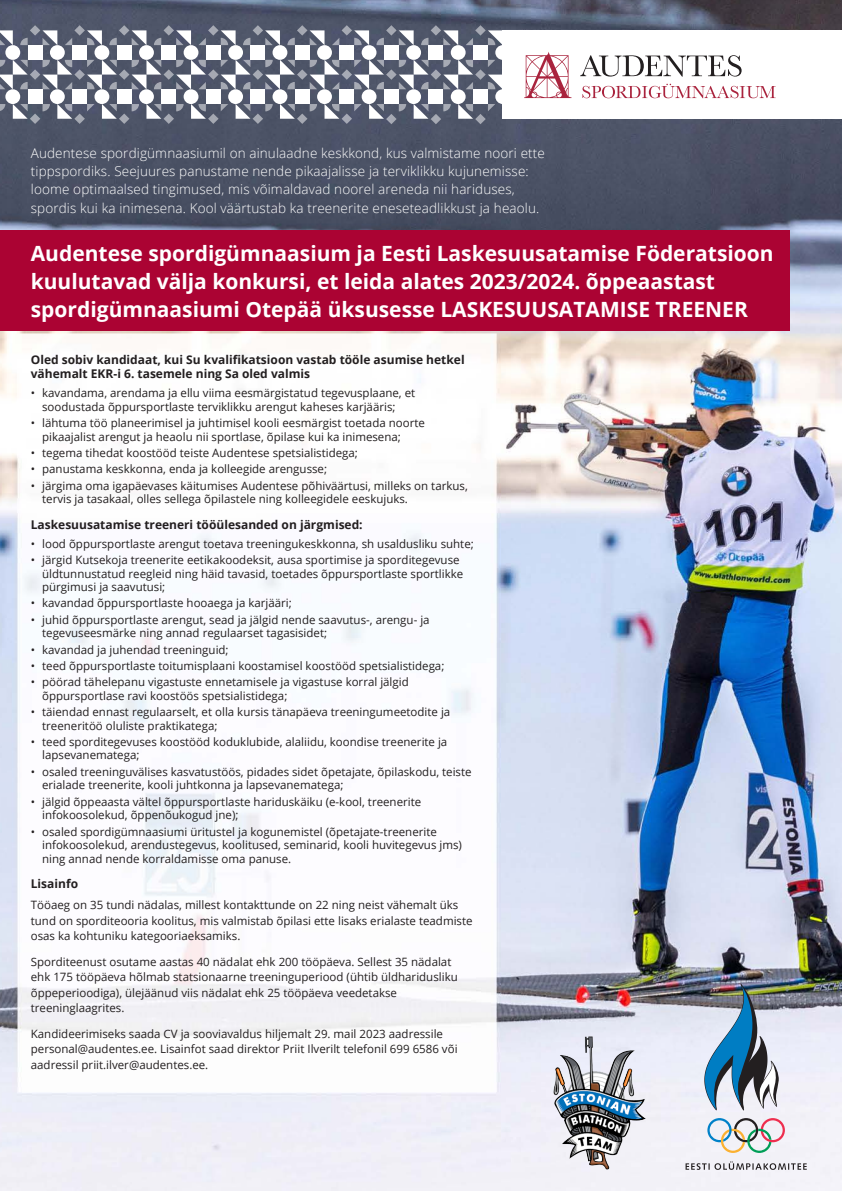
<style>
.page{position:relative;width:842px;height:1191px;background:#fff}
.page>*{position:absolute;margin:0;border:0;box-sizing:border-box;transform-origin:0 0}
.t1{font:700 21px/28px "Open Sans";color:#fff}
.t2{font:300 13.5px/18.2px "Open Sans";letter-spacing:.01em;color:#fff}
.bold_vahepealkiri{font:700 12px/14px "Open Sans";color:#231f20}
.punktitekst{font:11.5px/13.5px "Open Sans";color:#231f20}
.tavaline_tekst{font:11.5px/15.5px "Open Sans";color:#231f20}
</style>
<div class="page">
<img style="left:0;top:0;width:842px;height:1191px">
<div style="left:139px;top:45px;width:15px;height:15px;background:#fff;border-radius:50%"></div>
<div style="left:161px;top:45px;width:15px;height:15px;background:#fff"></div>
<svg style="left:154px;top:25px;width:37px;height:20px"></svg>
<div style="left:228px;top:45px;width:15px;height:15px;background:#fff;border-radius:50%"></div>
<div style="left:206px;top:45px;width:15px;height:15px;background:#fff"></div>
<div style="left:184px;top:45px;width:14px;height:15px;background:#fff;border-radius:50%"></div>
<div style="left:250px;top:45px;width:15px;height:15px;background:#fff"></div>
<svg style="left:198px;top:25px;width:38px;height:20px"></svg>
<div style="left:273px;top:45px;width:14px;height:15px;background:#fff;border-radius:50%"></div>
<div style="left:295px;top:45px;width:15px;height:15px;background:#fff"></div>
<svg style="left:243px;top:25px;width:37px;height:20px"></svg>
<svg style="left:287px;top:25px;width:37px;height:20px"></svg>
<div style="left:362px;top:45px;width:14px;height:15px;background:#fff;border-radius:50%"></div>
<div style="left:339px;top:45px;width:15px;height:15px;background:#fff"></div>
<div style="left:317px;top:45px;width:15px;height:15px;background:#fff;border-radius:50%"></div>
<div style="left:384px;top:45px;width:15px;height:15px;background:#fff"></div>
<svg style="left:332px;top:25px;width:37px;height:20px"></svg>
<div style="left:406px;top:45px;width:15px;height:15px;background:#fff;border-radius:50%"></div>
<div style="left:428px;top:45px;width:15px;height:15px;background:#fff"></div>
<svg style="left:376px;top:25px;width:38px;height:20px"></svg>
<svg style="left:421px;top:25px;width:37px;height:20px"></svg>
<div style="left:495px;top:45px;width:15px;height:15px;background:#fff;border-radius:50%"></div>
<div style="left:473px;top:45px;width:15px;height:15px;background:#fff"></div>
<div style="left:451px;top:45px;width:15px;height:15px;background:#fff;border-radius:50%"></div>
<svg style="left:466px;top:25px;width:37px;height:20px"></svg>
<div style="left:139px;top:89px;width:15px;height:15px;background:#fff;border-radius:50%"></div>
<div style="left:161px;top:89px;width:15px;height:15px;background:#fff"></div>
<div style="left:228px;top:89px;width:15px;height:15px;background:#fff;border-radius:50%"></div>
<div style="left:206px;top:89px;width:15px;height:15px;background:#fff"></div>
<div style="left:184px;top:89px;width:14px;height:15px;background:#fff;border-radius:50%"></div>
<div style="left:250px;top:89px;width:15px;height:15px;background:#fff"></div>
<svg style="left:146px;top:104px;width:38px;height:20px"></svg>
<svg style="left:191px;top:104px;width:37px;height:20px"></svg>
<svg style="left:236px;top:104px;width:37px;height:20px"></svg>
<div style="left:273px;top:89px;width:14px;height:15px;background:#fff;border-radius:50%"></div>
<div style="left:295px;top:89px;width:15px;height:15px;background:#fff"></div>
<div style="left:362px;top:89px;width:14px;height:15px;background:#fff;border-radius:50%"></div>
<div style="left:339px;top:89px;width:15px;height:15px;background:#fff"></div>
<div style="left:317px;top:89px;width:15px;height:15px;background:#fff;border-radius:50%"></div>
<div style="left:384px;top:89px;width:15px;height:15px;background:#fff"></div>
<svg style="left:280px;top:104px;width:37px;height:20px"></svg>
<svg style="left:324px;top:104px;width:38px;height:20px"></svg>
<div style="left:406px;top:89px;width:15px;height:15px;background:#fff;border-radius:50%"></div>
<div style="left:428px;top:89px;width:15px;height:15px;background:#fff"></div>
<div style="left:495px;top:89px;width:15px;height:15px;background:#fff;border-radius:50%"></div>
<div style="left:473px;top:89px;width:15px;height:15px;background:#fff"></div>
<div style="left:451px;top:89px;width:15px;height:15px;background:#fff;border-radius:50%"></div>
<svg style="left:109px;top:25px;width:37px;height:20px"></svg>
<div style="left:5px;top:45px;width:15px;height:15px;background:#fff;border-radius:50%"></div>
<div style="left:28px;top:45px;width:15px;height:15px;background:#fff"></div>
<svg style="left:0;top:30px;width:13px;height:15px"></svg>
<svg style="left:20px;top:25px;width:37px;height:20px"></svg>
<div style="left:94px;top:45px;width:15px;height:15px;background:#fff;border-radius:50%"></div>
<div style="left:72px;top:45px;width:15px;height:15px;background:#fff"></div>
<div style="left:50px;top:45px;width:15px;height:15px;background:#fff;border-radius:50%"></div>
<div style="left:117px;top:45px;width:15px;height:15px;background:#fff"></div>
<svg style="left:65px;top:25px;width:37px;height:20px"></svg>
<svg style="left:0;top:104px;width:5px;height:7px"></svg>
<div style="left:5px;top:89px;width:15px;height:15px;background:#fff;border-radius:50%"></div>
<div style="left:28px;top:89px;width:15px;height:15px;background:#fff"></div>
<div style="left:94px;top:89px;width:15px;height:15px;background:#fff;border-radius:50%"></div>
<div style="left:72px;top:89px;width:15px;height:15px;background:#fff"></div>
<div style="left:50px;top:89px;width:15px;height:15px;background:#fff;border-radius:50%"></div>
<div style="left:117px;top:89px;width:15px;height:15px;background:#fff"></div>
<svg style="left:0;top:60px;width:503px;height:29px;background:#797e8d"></svg>
<svg style="left:13px;top:104px;width:37px;height:20px"></svg>
<svg style="left:57px;top:104px;width:37px;height:20px"></svg>
<svg style="left:102px;top:104px;width:37px;height:20px"></svg>
<div style="left:503px;top:30px;width:339px;height:89px;background:#fff"></div>
<svg style="left:580px;top:55px;width:162px;height:22px"></svg>
<svg style="left:582px;top:84px;width:194px;height:14px"></svg>
<svg style="left:524px;top:52px;width:47px;height:46px"></svg>
<svg style="left:369px;top:104px;width:37px;height:20px"></svg>
<svg style="left:414px;top:104px;width:37px;height:20px"></svg>
<svg style="left:458px;top:104px;width:37px;height:20px"></svg>
<div style="left:0;top:230px;width:789px;height:101px;background:#ab0333"></div>
<img style="left:551px;top:1035px;width:100px;height:136px">
<svg style="left:707px;top:1118px;width:78px;height:35px"></svg>
<img style="left:703px;top:983px;width:78px;height:127px">
<svg style="left:685px;top:1161px;width:122px;height:9px"></svg>
<p class="t2" style="left:31px;top:144px;width:516px">Audentese spordigümnaasiumil on ainulaadne keskkond, kus valmistame noori ette tippspordiks. Seejuures panustame nende pikaajalisse ja terviklikku kujunemisse: loome optimaalsed tingimused, mis võimaldavad noorel areneda nii hariduses, spordis kui ka inimesena. Kool väärtustab ka treenerite eneseteadlikkust ja heaolu.</p>
<p class="t1" style="left:31px;top:239px;width:744px">Audentese spordigümnaasium ja Eesti Laskesuusatamise Föderatsioon</p>
<p class="t1" style="left:31px;top:267px;width:718px">kuulutavad välja konkursi, et leida alates 2023/2024. õppeaastast spordigümnaasiumi Otepää üksusesse LASKESUUSATAMISE TREENER</p>
<p class="bold_vahepealkiri" style="left:31px;top:352px;width:435px">Oled sobiv kandidaat, kui Su kvalifikatsioon vastab tööle asumise hetkel vähemalt EKR-i 6. tasemele ning Sa oled valmis</p>
<p class="punktitekst" style="left:42px;top:386px;width:375px;text-indent:-11px">• kavandama, arendama ja ellu viima eesmärgistatud tegevusplaane, et soodustada õppursportlaste terviklikku arengut kaheses karjääris;</p>
<p class="punktitekst" style="left:42px;top:416px;width:384px;text-indent:-11px">• lähtuma töö planeerimisel ja juhtimisel kooli eesmärgist toetada noorte pikaajalist arengut ja heaolu nii sportlase, õpilase kui ka inimesena;</p>
<p class="punktitekst" style="left:31px;top:446px;width:329px">• tegema tihedat koostööd teiste Audentese spetsialistidega;</p>
<p class="punktitekst" style="left:31px;top:462px;width:298px">• panustama keskkonna, enda ja kolleegide arengusse;</p>
<p class="punktitekst" style="left:42px;top:478px;width:427px;text-indent:-11px">• järgima oma igapäevases käitumises Audentese põhiväärtusi, milleks on tarkus, tervis ja tasakaal, olles sellega õpilastele ning kolleegidele eeskujuks.</p>
<p class="bold_vahepealkiri" style="left:31px;top:517px;width:333px">Laskesuusatamise treeneri tööülesanded on järgmised:</p>
<p class="punktitekst" style="left:31px;top:536px;width:444px">• lood õppursportlaste arengut toetava treeningukeskkonna, sh usaldusliku suhte;</p>
<p class="punktitekst" style="left:42px;top:553px;width:423px;text-indent:-11px">• järgid Kutsekoja treenerite eetikakoodeksit, ausa sportimise ja sporditegevuse üldtunnustatud reegleid ning häid tavasid, toetades õppursportlaste sportlikke pürgimusi ja saavutusi;</p>
<p class="punktitekst" style="left:31px;top:596px;width:263px">• kavandad õppursportlaste hooaega ja karjääri;</p>
<p class="punktitekst" style="left:42px;top:612px;width:389px;text-indent:-11px">• juhid õppursportlaste arengut, sead ja jälgid nende saavutus-, arengu- ja tegevuseesmärke ning annad regulaarset tagasisidet;</p>
<p class="punktitekst" style="left:31px;top:642px;width:199px">• kavandad ja juhendad treeninguid;</p>
<p class="punktitekst" style="left:31px;top:658px;width:415px">• teed õppursportlaste toitumisplaani koostamisel koostööd spetsialistidega;</p>
<p class="punktitekst" style="left:42px;top:675px;width:368px;text-indent:-11px">• pöörad tähelepanu vigastuste ennetamisele ja vigastuse korral jälgid õppursportlase ravi koostöös spetsialistidega;</p>
<p class="punktitekst" style="left:42px;top:705px;width:410px;text-indent:-11px">• täiendad ennast regulaarselt, et olla kursis tänapäeva treeningumeetodite ja treeneritöö oluliste praktikatega;</p>
<p class="punktitekst" style="left:42px;top:734px;width:407px;text-indent:-11px">• teed sporditegevuses koostööd koduklubide, alaliidu, koondise treenerite ja lapsevanematega;</p>
<p class="punktitekst" style="left:42px;top:764px;width:431px;text-indent:-11px">• osaled treeninguvälises kasvatustöös, pidades sidet õpetajate, õpilaskodu, teiste erialade treenerite, kooli juhtkonna ja lapsevanematega;</p>
<p class="punktitekst" style="left:42px;top:794px;width:381px;text-indent:-11px">• jälgid õppeaasta vältel õppursportlaste hariduskäiku (e-kool, treenerite infokoosolekud, õppenõukogud jne);</p>
<p class="punktitekst" style="left:42px;top:824px;width:421px;text-indent:-11px">• osaled spordigümnaasiumi üritustel ja kogunemistel (õpetajate-treenerite infokoosolekud, arendustegevus, koolitused, seminarid, kooli huvitegevus jms) ning annad nende korraldamisse oma panuse.</p>
<p class="bold_vahepealkiri" style="left:31px;top:876px;width:49px">Lisainfo</p>
<p class="tavaline_tekst" style="left:31px;top:896px;width:443px">Tööaeg on 35 tundi nädalas, millest kontakttunde on 22 ning neist vähemalt üks tund on sporditeooria koolitus, mis valmistab õpilasi ette lisaks erialaste teadmiste osas ka kohtuniku kategooriaeksamiks.</p>
<p class="tavaline_tekst" style="left:31px;top:953px;width:428px">Sporditeenust osutame aastas 40 nädalat ehk 200 tööpäeva. Sellest 35 nädalat ehk 175 tööpäeva hõlmab statsionaarne treeninguperiood (ühtib üldharidusliku õppeperioodiga), ülejäänud viis nädalat ehk 25 tööpäeva veedetakse treeninglaagrites.</p>
<p class="tavaline_tekst" style="left:31px;top:1025px;width:428px">Kandideerimiseks saada CV ja sooviavaldus hiljemalt 29. mail 2023 aadressile personal@audentes.ee. Lisainfot saad direktor Priit Ilverilt telefonil 699 6586 või aadressil priit.ilver@audentes.ee.</p>
</div>
